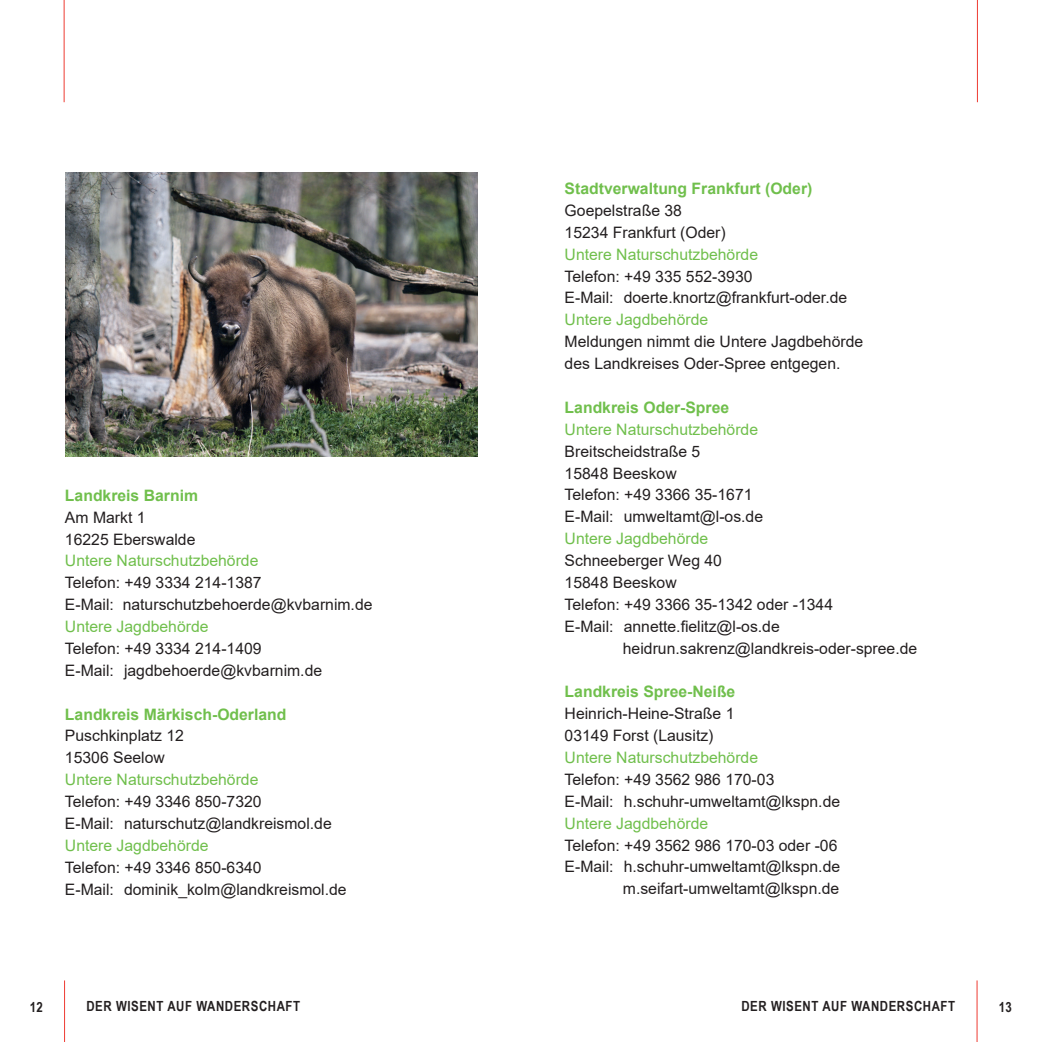
<style>
.page{position:relative;width:1042px;height:1042px;background:#fff}
.page>*{position:absolute;margin:0;border:0;box-sizing:border-box;transform-origin:0 0}
.t1{font:15.75px/21.9px "Arial";color:#231f20}
.t2{font:15.75px "Arial";color:#70bf4c}
.t3{font:700 15.75px "Arial";color:#70bf4c}
.t4{font:700 14px "Arial Narrow";letter-spacing:.04em;color:#231f20}
</style>
<div class="page">
<hr style="left:64px;top:980px;width:1px;height:62px;background:#ee3b32">
<hr style="left:976px;top:980px;width:1px;height:62px;background:#ee3b32">
<hr style="left:64px;top:0;width:1px;height:102px;background:#ee3b32">
<hr style="left:977px;top:0;width:1px;height:102px;background:#ee3b32">
<img style="left:65px;top:172px;width:412px;height:285px">
<p class="t3" style="left:65px;top:484px;width:135px">Landkreis Barnim</p>
<p class="t1" style="left:65px;top:506px;width:132px">Am Markt 1<br>16225 Eberswalde</p>
<p class="t2" style="left:65px;top:550px;width:195px">Untere Naturschutzbehörde</p>
<p class="t1" style="left:65px;top:572px;width:309px">Telefon: +49 3334 214-1387<br>E-Mail: naturschutzbehoerde@kvbarnim.de</p>
<p class="t2" style="left:65px;top:616px;width:145px">Untere Jagdbehörde</p>
<p class="t1" style="left:65px;top:637px;width:259px">Telefon: +49 3334 214-1409<br>E-Mail: jagdbehoerde@kvbarnim.de</p>
<p class="t3" style="left:65px;top:703px;width:223px">Landkreis Märkisch-Oderland</p>
<p class="t1" style="left:65px;top:725px;width:121px">Puschkinplatz 12<br>15306 Seelow</p>
<p class="t2" style="left:65px;top:769px;width:195px">Untere Naturschutzbehörde</p>
<p class="t1" style="left:65px;top:790px;width:268px">Telefon: +49 3346 850-7320<br>E-Mail: naturschutz@landkreismol.de</p>
<p class="t2" style="left:65px;top:834px;width:145px">Untere Jagdbehörde</p>
<p class="t1" style="left:65px;top:856px;width:283px">Telefon: +49 3346 850-6340<br>E-Mail: dominik_kolm@landkreismol.de</p>
<p class="t3" style="left:565px;top:177px;width:249px">Stadtverwaltung Frankfurt (Oder)</p>
<p class="t1" style="left:565px;top:199px;width:163px">Goepelstraße 38<br>15234 Frankfurt (Oder)</p>
<p class="t2" style="left:565px;top:243px;width:195px">Untere Naturschutzbehörde</p>
<p class="t1" style="left:565px;top:265px;width:284px">Telefon: +49 335 552-3930<br>E-Mail: doerte.knortz@frankfurt-oder.de</p>
<p class="t2" style="left:565px;top:309px;width:145px">Untere Jagdbehörde</p>
<p class="t1" style="left:565px;top:331px;width:300px">Meldungen nimmt die Untere Jagdbehörde des Landkreises Oder-Spree entgegen.</p>
<p class="t3" style="left:565px;top:396px;width:166px">Landkreis Oder-Spree</p>
<p class="t2" style="left:565px;top:418px;width:195px">Untere Naturschutzbehörde</p>
<p class="t1" style="left:565px;top:440px;width:200px">Breitscheidstraße 5<br>15848 Beeskow<br>Telefon: +49 3366 35-1671<br>E-Mail: umweltamt@l-os.de</p>
<p class="t2" style="left:565px;top:528px;width:145px">Untere Jagdbehörde</p>
<p class="t1" style="left:565px;top:549px;width:270px">Schneeberger Weg 40<br>15848 Beeskow<br>Telefon: +49 3366 35-1342 oder -1344<br>E-Mail: annette.fielitz@l-os.de</p>
<p class="t1" style="left:623px;top:637px;width:296px">heidrun.sakrenz@landkreis-oder-spree.de</p>
<p class="t3" style="left:565px;top:681px;width:172px">Landkreis Spree-Neiße</p>
<p class="t1" style="left:565px;top:702px;width:171px">Heinrich-Heine-Straße 1<br>03149 Forst (Lausitz)</p>
<p class="t2" style="left:565px;top:746px;width:195px">Untere Naturschutzbehörde</p>
<p class="t1" style="left:565px;top:768px;width:277px">Telefon: +49 3562 986 170-03<br>E-Mail: h.schuhr-umweltamt@lkspn.de</p>
<p class="t2" style="left:565px;top:812px;width:145px">Untere Jagdbehörde</p>
<p class="t1" style="left:565px;top:834px;width:277px;text-align:right">Telefon: +49 3562 986 170-03 oder -06<br>E-Mail: h.schuhr-umweltamt@lkspn.de m.seifart-umweltamt@lkspn.de</p>
<p class="t4" style="left:30px;top:996px;width:14px">12</p>
<p class="t4" style="left:86px;top:996px;width:215px">DER WISENT AUF WANDERSCHAFT</p>
<p class="t4" style="left:741px;top:996px;width:215px">DER WISENT AUF WANDERSCHAFT</p>
<p class="t4" style="left:999px;top:996px;width:14px">13</p>
</div>
